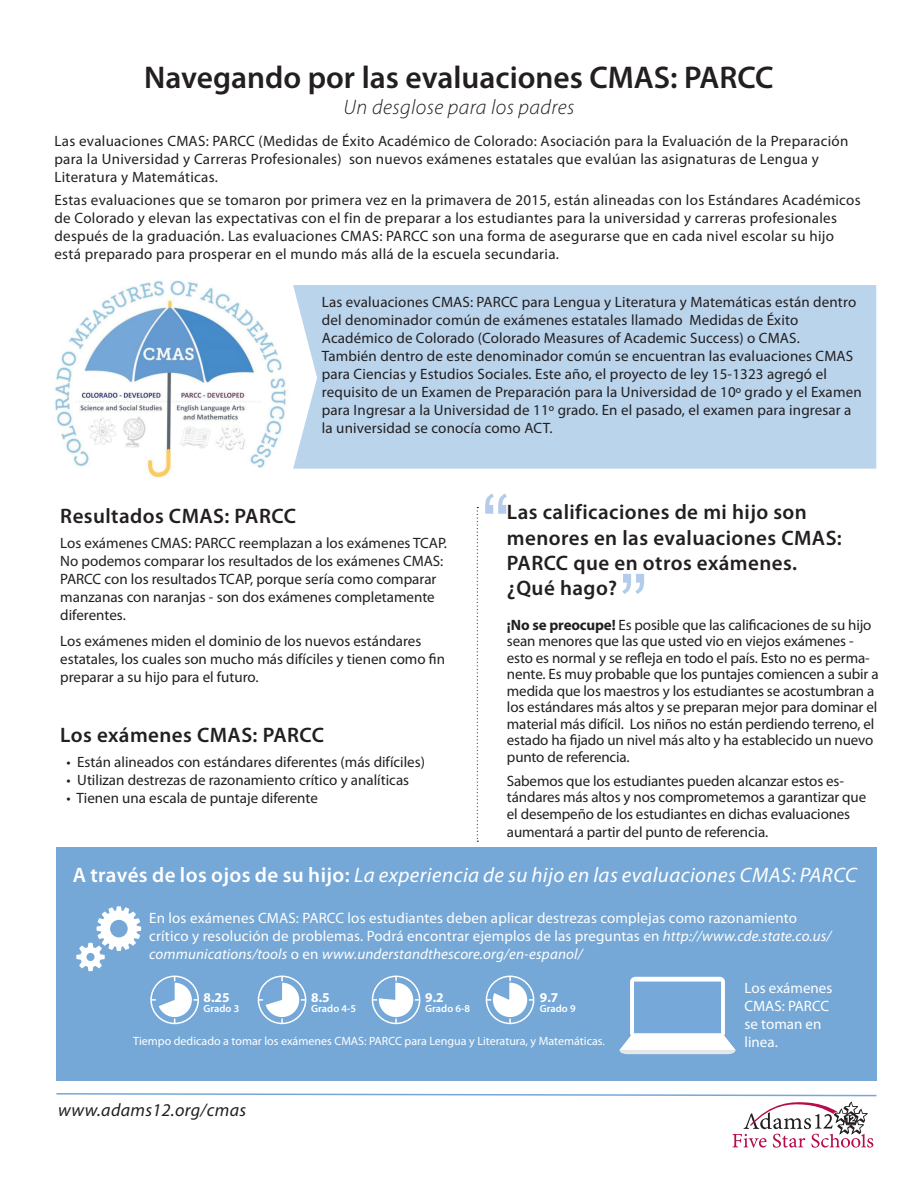
<style>
.page{position:relative;width:918px;height:1188px;background:#fff}
.page>*{position:absolute;margin:0;border:0;box-sizing:border-box;transform-origin:0 0}
.t1{font:600 31.5px "Myriad Pro";color:#231f20}
.t2{font:600 21px/25.2px "Myriad Pro";letter-spacing:.02em;color:#231f20}
.t3{font:italic 21px "Myriad Pro";letter-spacing:.02em;color:#fff}
.t4{font:italic 300 21px "Myriad Pro";letter-spacing:.02em;color:#231f20}
.t5{font:italic 18px "Myriad Pro";letter-spacing:.02em;color:#231f20}
.t6{font:15px/18px "Myriad Pro";color:#231f20}
.t7{font:15px/18px "Myriad Pro";letter-spacing:.02em;color:#231f20}
.t8{font:15px/18px "Myriad Pro";letter-spacing:.01em;color:#fff}
.t9{font:700 13.5px "Myriad Pro";color:#fff}
.t10{font:12px "Myriad Pro";color:#fff}
.t11{font:600 10.5px "Myriad Pro";color:#fff}
.s1{font-weight:700}
.s2{font-weight:600;font-style:normal}
.s3{font-style:italic}
</style>
<div class="page">
<img style="left:55px;top:280px;width:232px;height:198px">
<div style="left:293px;top:285px;width:583px;height:184px;background:#bad4ec"></div>
<svg style="left:485px;top:494px;width:22px;height:20px"></svg>
<svg style="left:622px;top:574px;width:22px;height:20px"></svg>
<div style="left:56px;top:847px;width:820px;height:234px;background:#75a8d7"></div>
<svg style="left:76px;top:906px;width:65px;height:65px"></svg>
<svg style="left:619px;top:977px;width:117px;height:77px"></svg>
<div style="left:258px;top:976px;width:48px;height:48px;border:2px solid #fff;border-radius:50%"></div>
<div style="left:265px;top:983px;width:34px;height:34px;background:#fff;border-radius:50%"></div>
<svg style="left:259px;top:977px;width:24px;height:29px"></svg>
<div style="left:150px;top:976px;width:49px;height:48px;border:2px solid #fff;border-radius:50%"></div>
<div style="left:157px;top:983px;width:35px;height:34px;background:#fff;border-radius:50%"></div>
<svg style="left:151px;top:977px;width:24px;height:30px"></svg>
<div style="left:372px;top:976px;width:48px;height:48px;border:2px solid #fff;border-radius:50%"></div>
<div style="left:379px;top:983px;width:34px;height:34px;background:#fff;border-radius:50%"></div>
<svg style="left:373px;top:977px;width:24px;height:24px"></svg>
<div style="left:486px;top:976px;width:48px;height:48px;border:2px solid #fff;border-radius:50%"></div>
<div style="left:493px;top:983px;width:34px;height:34px;background:#fff;border-radius:50%"></div>
<svg style="left:487px;top:977px;width:24px;height:24px"></svg>
<svg style="left:477px;top:507px;width:1px;height:335px"></svg>
<svg style="left:56px;top:1093px;width:821px;height:55px"></svg>
<h1 class="t1" style="left:144px;top:60px;width:631px">Navegando por las evaluaciones CMAS: PARCC</h1>
<h2 class="t4" style="left:344px;top:96px;width:232px">Un desglose para los padres</h2>
<p class="t7" style="left:54px;top:133px;width:796px">Las evaluaciones CMAS: PARCC (Medidas de Éxito Académico de Colorado: Asociación para la Evaluación de la Preparación para la Universidad y Carreras Profesionales) son nuevos exámenes estatales que evalúan las asignaturas de Lengua y<br>Literatura y Matemáticas.</p>
<p class="t7" style="left:54px;top:191px;width:808px">Estas evaluaciones que se tomaron por primera vez en la primavera de 2015, están alineadas con los Estándares Académicos de Colorado y elevan las expectativas con el fin de preparar a los estudiantes para la universidad y carreras profesionales después de la graduación. Las evaluaciones CMAS: PARCC son una forma de asegurarse que en cada nivel escolar su hijo está preparado para prosperar en el mundo más allá de la escuela secundaria.</p>
<p class="t6" style="left:322px;top:293px;width:541px">Las evaluaciones CMAS: PARCC para Lengua y Literatura y Matemáticas están dentro del denominador común de exámenes estatales llamado Medidas de Éxito Académico de Colorado (Colorado Measures of Academic Success) o CMAS.<br>También dentro de este denominador común se encuentran las evaluaciones CMAS para Ciencias y Estudios Sociales. Este año, el proyecto de ley 15-1323 agregó el requisito de un Examen de Preparación para la Universidad de 10º grado y el Examen para Ingresar a la Universidad de 11º grado. En el pasado, el examen para ingresar a la universidad se conocía como ACT.</p>
<h2 class="t2" style="left:60px;top:503px;width:237px">Resultados CMAS: PARCC</h2>
<p class="t6" style="left:60px;top:535px;width:388px">Los exámenes CMAS: PARCC reemplazan a los exámenes TCAP.<br>No podemos comparar los resultados de los exámenes CMAS:<br>PARCC con los resultados TCAP, porque sería como comparar manzanas con naranjas - son dos exámenes completamente diferentes.</p>
<p class="t6" style="left:60px;top:632px;width:386px">Los exámenes miden el dominio de los nuevos estándares estatales, los cuales son mucho más difíciles y tienen como fin preparar a su hijo para el futuro.</p>
<h2 class="t2" style="left:60px;top:722px;width:265px">Los exámenes CMAS: PARCC</h2>
<p class="t6" style="left:67px;top:754px;width:360px">• Están alineados con estándares diferentes (más difíciles)</p>
<p class="t6" style="left:67px;top:772px;width:344px">• Utilizan destrezas de razonamiento crítico y analíticas</p>
<p class="t6" style="left:67px;top:790px;width:253px">• Tienen una escala de puntaje diferente</p>
<h2 class="t2" style="left:507px;top:500px;width:336px">Las calificaciones de mi hijo son menores en las evaluaciones CMAS:<br>PARCC que en otros exámenes. ¿Qué hago?</h2>
<p class="t6" style="left:507px;top:617px;width:373px;line-height:16.5px"><span class="s1">¡No se preocupe!</span> Es posible que las calificaciones de su hijo sean menores que las que usted vio en viejos exámenes - esto es normal y se refleja en todo el país. Esto no es perma&shy;nente. Es muy probable que los puntajes comiencen a subir a medida que los maestros y los estudiantes se acostumbran a los estándares más altos y se preparan mejor para dominar el material más difícil. Los niños no están perdiendo terreno, el estado ha fijado un nivel más alto y ha establecido un nuevo punto de referencia.</p>
<p class="t6" style="left:507px;top:773px;width:361px;line-height:16.5px">Sabemos que los estudiantes pueden alcanzar estos es&shy;tándares más altos y nos comprometemos a garantizar que el desempeño de los estudiantes en dichas evaluaciones</p>
<p class="t6" style="left:507px;top:823px;width:263px">aumentará a partir del punto de referencia.</p>
<h2 class="t3" style="left:73px;top:864px;width:785px"><span class="s2">A través de los ojos de su hijo:</span> La experiencia de su hijo en las evaluaciones CMAS: PARCC</h2>
<p class="t8" style="left:149px;top:909px;width:684px">En los exámenes CMAS: PARCC los estudiantes deben aplicar destrezas complejas como razonamiento crítico y resolución de problemas. Podrá encontrar ejemplos de las preguntas en <span class="s3">http://www.cde.state.co.us/ communications/tools</span> o en <span class="s3">www.understandthescore.org/en-espanol/</span></p>
<p class="t8" style="left:745px;top:979px;width:89px">Los exámenes<br>CMAS: PARCC se toman en linea.</p>
<p class="t9" style="left:204px;top:990px;width:27px">8.25</p>
<p class="t11" style="left:204px;top:1003px;width:37px">Grado 3</p>
<p class="t9" style="left:311px;top:990px;width:20px">8.5</p>
<p class="t11" style="left:311px;top:1003px;width:46px">Grado 4-5</p>
<p class="t9" style="left:425px;top:990px;width:20px">9.2</p>
<p class="t11" style="left:425px;top:1003px;width:46px">Grado 6-8</p>
<p class="t9" style="left:540px;top:990px;width:20px">9.7</p>
<p class="t11" style="left:540px;top:1003px;width:37px">Grado 9</p>
<p class="t10" style="left:133px;top:1035px;width:473px">Tiempo dedicado a tomar los exámenes CMAS: PARCC para Lengua y Literatura, y Matemáticas.</p>
<p class="t5" style="left:58px;top:1100px;width:190px">www.adams12.org/cmas</p>
</div>
